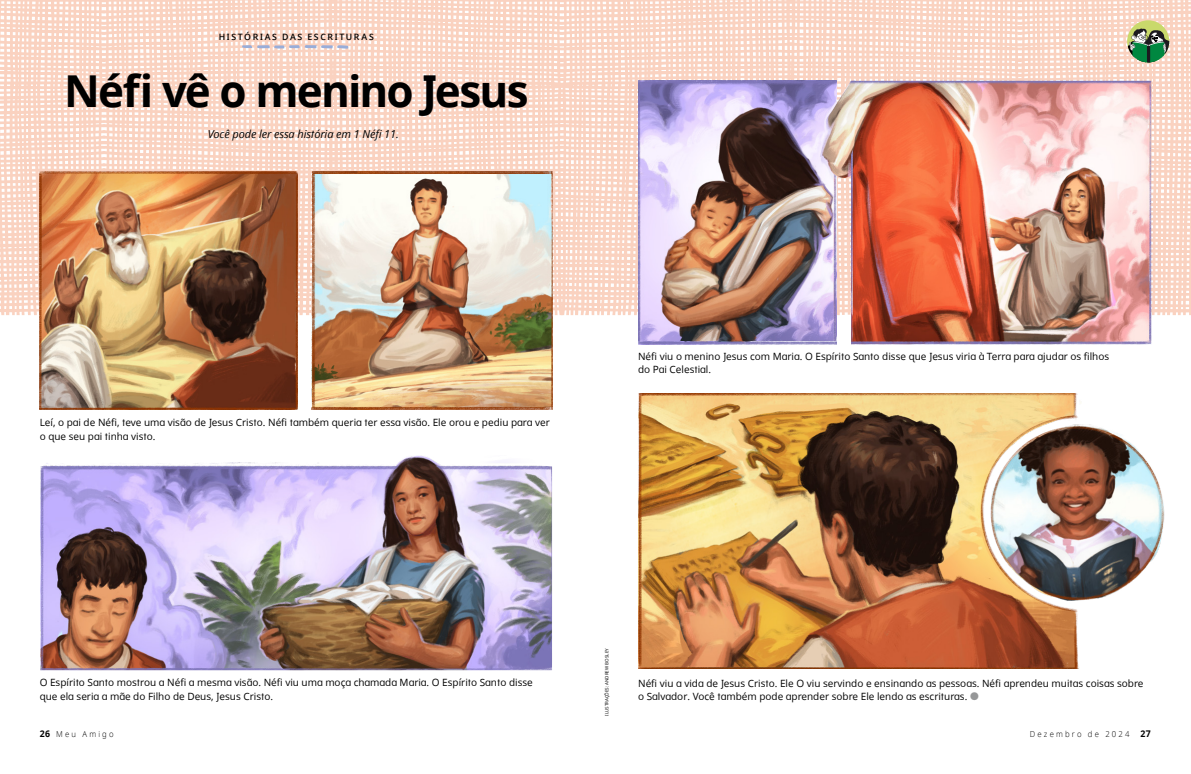
<style>
.page{position:relative;width:1191px;height:774px;background:#fff}
.page>*{position:absolute;margin:0;border:0;box-sizing:border-box;transform-origin:0 0}
.t1{font:700 44px "Dots Solidlds Lat";letter-spacing:-.04em;color:#000}
.p1_aside_info_first{font:italic 11px "Dots Solidlds Lat";letter-spacing:-.01em;color:#000}
.t2{font:10px/13.7px "Dots Solidlds Lat";color:#000}
.t3{font:600 8.8px "Dots Solidlds Lat";letter-spacing:.185em;color:#000}
.t4{font:300 8.2px "Dots Solidlds Lat";letter-spacing:.28em;color:#000;scale:.95 1}
.p1_figure_image_credit_first{font:4.5px "Dots Solidlds Lat";color:#000}
.s1{font-family:"Ding P Ilds Dpi";font-size:11px;color:#969798}
.s2{font-weight:700;font-size:9.2px}
</style>
<div class="page">
<img style="left:638px;top:393px;width:527px;height:275px">
<img style="left:40px;top:315px;width:258px;height:95px">
<img style="left:312px;top:315px;width:241px;height:95px">
<img style="left:40px;top:455px;width:512px;height:215px">
<svg style="left:0;top:0;width:1191px;height:315px;background:#ebcbb8"></svg>
<img style="left:313px;top:171px;width:238px;height:3px">
<img style="left:851px;top:81px;width:300px;height:263px">
<img style="left:638px;top:81px;width:195px;height:260px">
<img style="left:833px;top:179px;width:3px;height:162px">
<img style="left:819px;top:81px;width:36px;height:98px">
<img style="left:851px;top:149px;width:2px;height:192px">
<p class="t3" style="left:219px;top:30px;width:157px">HISTÓRIAS DAS ESCRITURAS</p>
<p class="t1" style="left:64px;top:58px;width:466px">Néfi vê o menino Jesus</p>
<p class="p1_aside_info_first" style="left:208px;top:126px;width:193px">Você pode ler essa história em 1 Néfi 11.</p>
<p class="t2" style="left:40px;top:416px;width:511px">Leí, o pai de Néfi, teve uma visão de Jesus Cristo. Néfi também queria ter essa visão. Ele orou e pediu para ver o que seu pai tinha visto.</p>
<p class="t2" style="left:638px;top:349px;width:472px">Néfi viu o menino Jesus com Maria. O Espírito Santo disse que Jesus viria à Terra para ajudar os filhos do Pai Celestial.</p>
<p class="t2" style="left:40px;top:676px;width:494px">O Espírito Santo mostrou a Néfi a mesma visão. Néfi viu uma moça chamada Maria. O Espírito Santo disse que ela seria a mãe do Filho de Deus, Jesus Cristo.</p>
<p class="p1_figure_image_credit_first" style="left:603px;top:716px;width:69px;rotate:-90deg">ILUSTRAÇÕES: ANDREW BOSLEY</p>
<p class="t2" style="left:638px;top:676px;width:507px">Néfi viu a vida de Jesus Cristo. Ele O viu servindo e ensinando as pessoas. Néfi aprendeu muitas coisas sobre o Salvador. Você também pode aprender sobre Ele lendo as escrituras. <span class="s1">●</span></p>
<p class="t4" style="left:40px;top:728px;width:79px"><span class="s2">26</span> Meu Amigo</p>
<p class="t4" style="left:1030px;top:728px;width:129px">Dezembro de 2024 <span class="s2">27</span></p>
</div>
